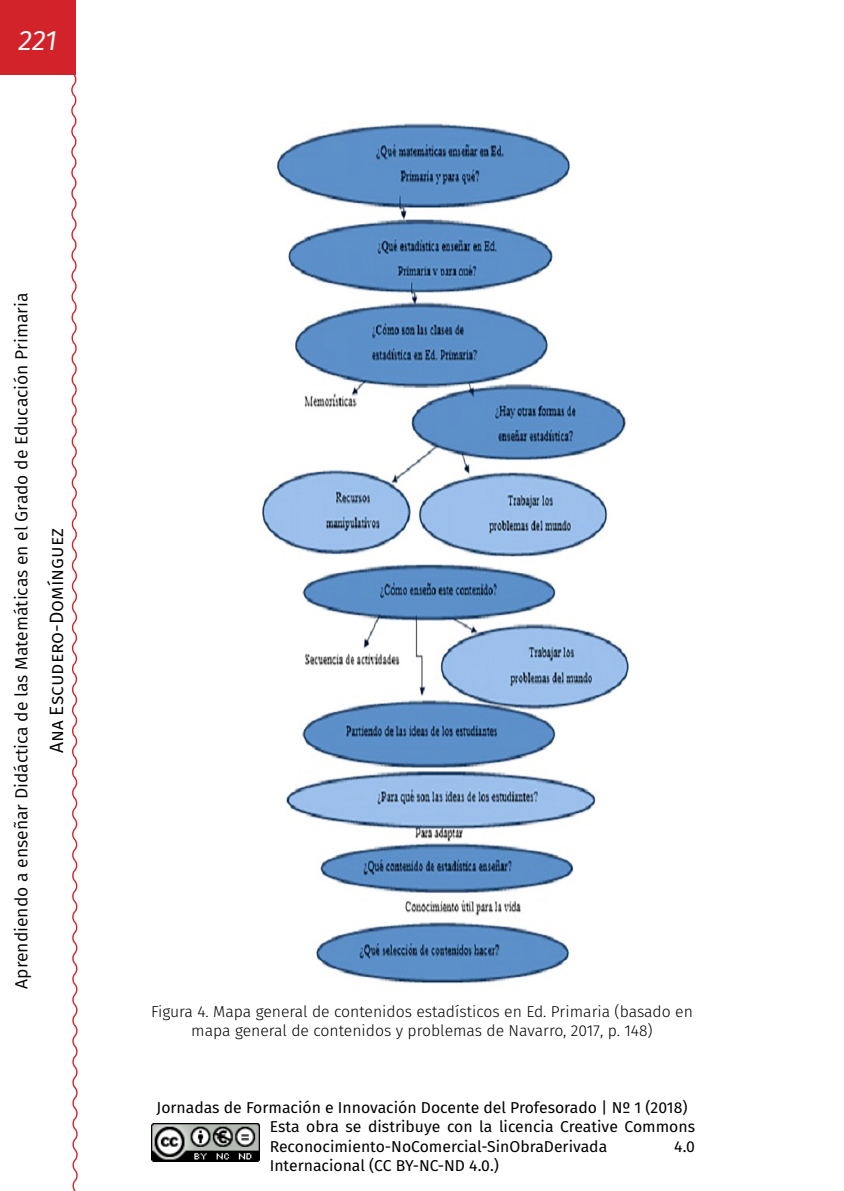
<style>
.page{position:relative;width:844px;height:1191px;background:#fff}
.page>*{position:absolute;margin:0;border:0;box-sizing:border-box;transform-origin:0 0}
.t1{font:italic 28px "Fira Sans";color:#fff}
.t2{font:19.25px "Fira Sans";color:#000}
.t3{font:17.5px "Fira Sans";color:#000}
.t4{font:15.75px/19.2px "Fira Sans";color:#000}
._95_Pies_de_fotos_ce{font:300 15.75px/19.2px "Fira Sans";color:#000;text-align:center}
</style>
<div class="page">
<div style="left:0;top:0;width:75px;height:74px;background:#d2232a"></div>
<svg style="left:69px;top:72px;width:9px;height:1119px"></svg>
<img style="left:151px;top:1123px;width:109px;height:38px">
<img style="left:262px;top:123px;width:367px;height:861px">
<h1 class="t1" style="left:18px;top:20px;width:40px">221</h1>
<p class="t3" style="left:8px;top:988px;width:697px;rotate:-90deg">Aprendiendo a enseñar Didáctica de las Matemáticas en el Grado de Educación Primaria</p>
<p class="t2" style="left:42px;top:753px;width:227px;rotate:-90deg">Ana Escudero-Domínguez</p>
<p class="_95_Pies_de_fotos_ce" style="left:151px;top:1002px;width:543px">Figura 4. Mapa general de contenidos estadísticos en Ed. Primaria (basado en mapa general de contenidos y problemas de Navarro, 2017, p. 148)</p>
<p class="t4" style="left:270px;top:1097px;width:426px;text-indent:-113px">Jornadas de Formación e Innovación Docente del Profesorado | Nº 1 (2018)<br>Esta obra se distribuye con la licencia Creative Commons<br>Reconocimiento-NoComercial-SinObraDerivada</p>
<p class="t4" style="left:674px;top:1136px;width:22px">4.0</p>
<p class="t4" style="left:270px;top:1155px;width:231px">Internacional (CC BY-NC-ND 4.0.)</p>
</div>
